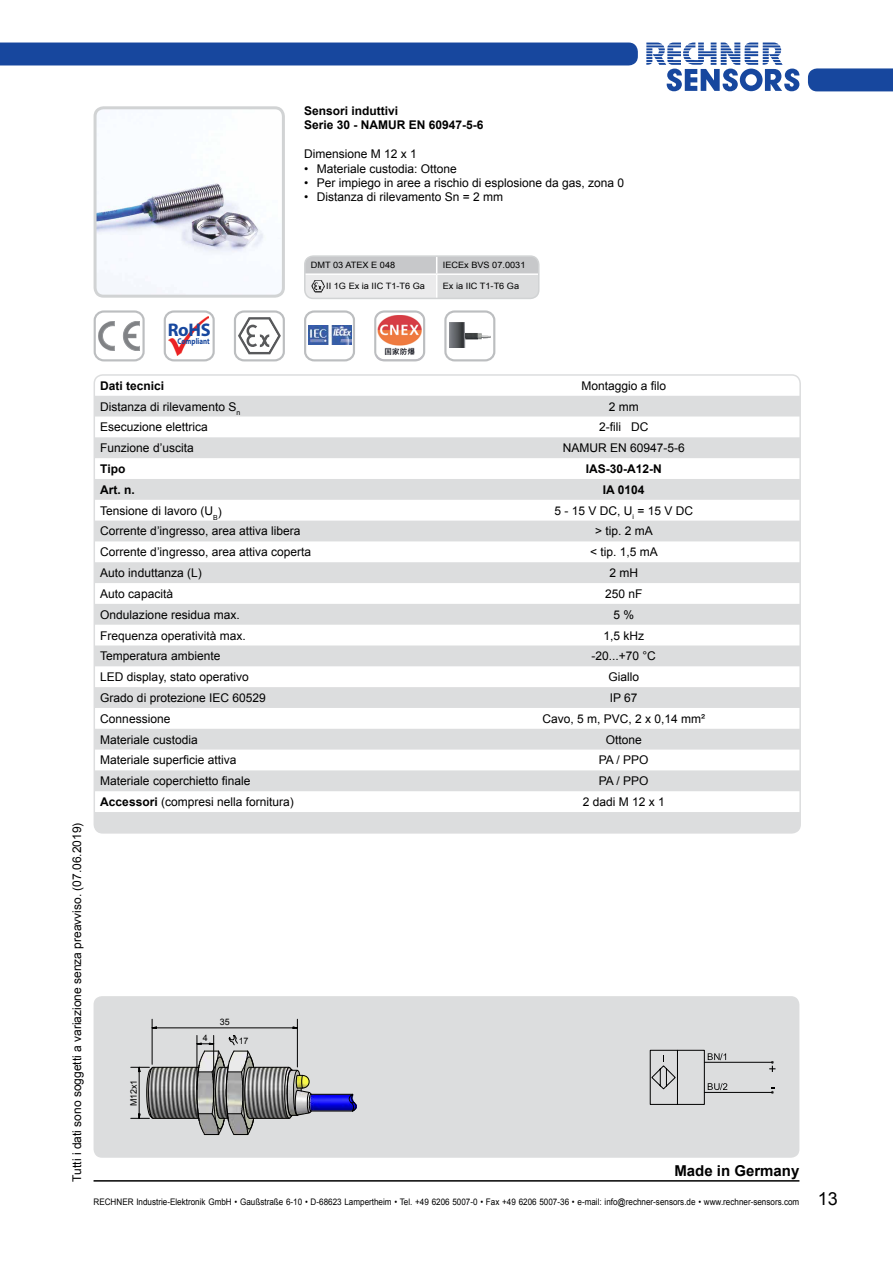
<style>
.page{position:relative;width:893px;height:1263px;background:#fff}
.page>*{position:absolute;margin:0;border:0;box-sizing:border-box;transform-origin:0 0}
.t1{font:700 18.3px "Myriad Pro";color:#17479e}
.t2{font:700 15px "Arial";color:#000}
.t3{font:12px "Arial";color:#000}
.t4{font:700 12px/14.4px "Arial";color:#000}
.t5{font:12px "Arial";letter-spacing:.14em;color:#000}
.t6{font:12px "Arial";letter-spacing:.28em;color:#000}
.t7{font:9px "Arial";color:#000;scale:.9 1}
.t8{font:8.85px "Arial";letter-spacing:-.01em;color:#000}
.t9{font:8.7px "Arial";color:#000;scale:1.05 1}
.t10{font:700 8.4px "Myriad Pro";color:#17479e;scale:.82 1}
.t11{font:7.05px "Arial";color:#000}
.s1{font-weight:700}
.s2{font-size:18px}
</style>
<div class="page">
<svg style="left:646px;top:43px;width:153px;height:48px"></svg>
<div style="left:808px;top:68px;width:85px;height:23px;background:#17479e"></div>
<hr style="left:94px;top:1180px;width:705px;height:1px;background:#000">
<div style="left:0;top:43px;width:638px;height:22px;background:#17479e"></div>
<div style="left:94px;top:996px;width:705px;height:162px;background:#dcddde;border-radius:9px"></div>
<svg style="left:771px;top:1087px;width:4px;height:7px"></svg>
<svg style="left:769px;top:1061px;width:6px;height:11px"></svg>
<hr style="left:704px;top:1092px;width:68px;height:1px;background:#000">
<hr style="left:704px;top:1062px;width:68px;height:1px;background:#000">
<svg style="left:649px;top:1049px;width:78px;height:56px"></svg>
<img style="left:98px;top:110px;width:183px;height:184px">
<div style="left:94px;top:106px;width:191px;height:192px;border:3px solid #d1d3d4;border-radius:9px"></div>
<img style="left:130px;top:1028px;width:227px;height:108px">
<hr style="left:249px;top:1118px;width:40px;height:1px;background:#000">
<hr style="left:153px;top:1118px;width:46px;height:1px;background:#000">
<hr style="left:249px;top:1067px;width:40px;height:1px;background:#000">
<hr style="left:153px;top:1067px;width:46px;height:1px;background:#000">
<svg style="left:284px;top:1066px;width:28px;height:53px"></svg>
<hr style="left:311px;top:1094px;width:42px;height:1px;background:#000">
<hr style="left:311px;top:1111px;width:42px;height:1px;background:#000">
<svg style="left:349px;top:1094px;width:7px;height:18px"></svg>
<svg style="left:149px;top:1026px;width:8px;height:3px"></svg>
<svg style="left:292px;top:1026px;width:9px;height:3px"></svg>
<hr style="left:156px;top:1027px;width:137px;height:1px;background:#000">
<hr style="left:152px;top:1019px;width:1px;height:45px;background:#000">
<hr style="left:297px;top:1019px;width:1px;height:48px;background:#000">
<svg style="left:131px;top:1064px;width:23px;height:58px"></svg>
<svg style="left:193px;top:1035px;width:61px;height:100px"></svg>
<div style="left:164px;top:310px;width:51px;height:51px;border:2px solid #bcbec0;border-radius:9px"></div>
<img style="left:168px;top:316px;width:40px;height:40px">
<div style="left:94px;top:310px;width:51px;height:51px;border:2px solid #bcbec0;border-radius:9px"></div>
<svg style="left:98px;top:321px;width:42px;height:30px"></svg>
<div style="left:234px;top:310px;width:51px;height:51px;border:2px solid #bcbec0;border-radius:9px"></div>
<svg style="left:238px;top:317px;width:43px;height:37px"></svg>
<div style="left:304px;top:310px;width:51px;height:51px;border:2px solid #bcbec0;border-radius:9px"></div>
<img style="left:308px;top:325px;width:43px;height:20px">
<svg style="left:374px;top:310px;width:51px;height:51px"></svg>
<img style="left:377px;top:315px;width:45px;height:45px">
<div style="left:444px;top:310px;width:51px;height:51px;border:2px solid #bcbec0;border-radius:9px"></div>
<img style="left:450px;top:323px;width:40px;height:24px">
<svg style="left:305px;top:258px;width:234px;height:40px;background:#d9d9db"></svg>
<div style="left:304px;top:255px;width:235px;height:44px;border:2px solid #d1d3d4;border-radius:9px"></div>
<img style="left:310px;top:280px;width:15px;height:12px">
<svg style="left:94px;top:396px;width:704px;height:435px;fill:#dddedf"></svg>
<div style="left:94px;top:374px;width:707px;height:460px;border:2px solid #dcddde;border-radius:9px"></div>
<p class="t4" style="left:304px;top:104px;width:181px">Sensori induttivi<br>Serie 30 - NAMUR EN 60947-5-6</p>
<p class="t3" style="left:304px;top:146px;width:114px">Dimensione M 12 x 1</p>
<p class="t3" style="left:304px;top:161px;width:154px">• Materiale custodia: Ottone</p>
<p class="t3" style="left:304px;top:175px;width:322px">• Per impiego in aree a rischio di esplosione da gas, zona 0</p>
<p class="t3" style="left:304px;top:189px;width:201px">• Distanza di rilevamento Sn = 2 mm</p>
<h1 class="t1" style="left:168px;top:318px;width:44px">RoHS</h1>
<p class="t10" style="left:178px;top:335px;width:41px">Compliant</p>
<p class="t9" style="left:311px;top:260px;width:82px">DMT 03 ATEX E 048</p>
<p class="t9" style="left:443px;top:260px;width:80px">IECEx BVS 07.0031</p>
<p class="t9" style="left:326px;top:281px;width:96px">II 1G Ex ia IIC T1-T6 Ga</p>
<p class="t9" style="left:443px;top:281px;width:74px">Ex ia IIC T1-T6 Ga</p>
<p class="t3" style="left:69px;top:1181px;width:361px;rotate:-90deg">Tutti i dati sono soggetti a variazione senza preavviso. (07.06.2019)</p>
<p class="t4" style="left:100px;top:379px;width:66px">Dati tecnici</p>
<p class="t3" style="left:581px;top:378px;width:86px">Montaggio a filo</p>
<p class="t3" style="left:100px;top:398px;width:141px">Distanza di rilevamento S<sub>n</sub></p>
<p class="t3" style="left:609px;top:398px;width:31px">2 mm</p>
<p class="t3" style="left:100px;top:419px;width:109px">Esecuzione elettrica</p>
<p class="t3" style="left:599px;top:419px;width:51px">2-fili DC</p>
<p class="t3" style="left:100px;top:440px;width:95px">Funzione d’uscita</p>
<p class="t3" style="left:563px;top:440px;width:124px">NAMUR EN 60947-5-6</p>
<p class="t4" style="left:100px;top:462px;width:27px">Tipo</p>
<p class="t4" style="left:586px;top:462px;width:78px">IAS-30-A12-N</p>
<p class="t4" style="left:100px;top:483px;width:36px">Art. n.</p>
<p class="t4" style="left:603px;top:483px;width:43px">IA 0104</p>
<p class="t3" style="left:100px;top:502px;width:114px">Tensione di lavoro (U</p>
<p class="t11" style="left:213px;top:513px;width:10px">B<sup>)</sup></p>
<p class="t5" style="left:554px;top:502px;width:140px">5-15VDC,U<sub>i</sub> =15VDC</p>
<p class="t3" style="left:100px;top:523px;width:202px">Corrente d’ingresso, area attiva libera</p>
<p class="t3" style="left:595px;top:523px;width:59px">&gt; tip. 2 mA</p>
<p class="t3" style="left:100px;top:544px;width:212px">Corrente d’ingresso, area attiva coperta</p>
<p class="t3" style="left:590px;top:544px;width:69px">&lt; tip. 1,5 mA</p>
<p class="t3" style="left:100px;top:565px;width:103px">Auto induttanza (L)</p>
<p class="t3" style="left:609px;top:565px;width:30px">2 mH</p>
<p class="t3" style="left:100px;top:586px;width:74px">Auto capacità</p>
<p class="t3" style="left:605px;top:586px;width:39px">250 nF</p>
<p class="t3" style="left:100px;top:607px;width:141px">Ondulazione residua max.</p>
<p class="t3" style="left:613px;top:607px;width:22px">5 %</p>
<p class="t3" style="left:100px;top:627px;width:147px">Frequenza operatività max.</p>
<p class="t3" style="left:603px;top:627px;width:42px">1,5 kHz</p>
<p class="t3" style="left:100px;top:648px;width:122px">Temperatura ambiente</p>
<p class="t3" style="left:591px;top:648px;width:66px">-20...+70 °C</p>
<p class="t3" style="left:100px;top:669px;width:150px">LED display, stato operativo</p>
<p class="t3" style="left:608px;top:669px;width:32px">Giallo</p>
<p class="t3" style="left:100px;top:690px;width:167px">Grado di protezione IEC 60529</p>
<p class="t3" style="left:610px;top:690px;width:29px">IP 67</p>
<p class="t3" style="left:100px;top:711px;width:72px">Connessione</p>
<p class="t3" style="left:542px;top:711px;width:164px">Cavo, 5 m, PVC, 2 x 0,14 mm²</p>
<p class="t3" style="left:100px;top:731px;width:99px">Materiale custodia</p>
<p class="t3" style="left:606px;top:731px;width:38px">Ottone</p>
<p class="t3" style="left:100px;top:752px;width:138px">Materiale superficie attiva</p>
<p class="t3" style="left:599px;top:752px;width:51px">PA / PPO</p>
<p class="t3" style="left:100px;top:773px;width:152px">Materiale coperchietto finale</p>
<p class="t3" style="left:599px;top:773px;width:51px">PA / PPO</p>
<p class="t3" style="left:100px;top:794px;width:195px"><span class="s1">Accessori</span> (compresi nella fornitura)</p>
<p class="t6" style="left:583px;top:794px;width:84px">2dadiM12x1</p>
<p class="t8" style="left:128px;top:1106px;width:28px;rotate:-90deg">M12x1</p>
<p class="t8" style="left:203px;top:1032px;width:6px">4</p>
<p class="t8" style="left:220px;top:1016px;width:11px">35</p>
<p class="t8" style="left:239px;top:1035px;width:11px">17</p>
<p class="t2" style="left:674px;top:1161px;width:127px">Made in Germany</p>
<p class="t7" style="left:94px;top:1196px;width:828px">RECHNER Industrie-Elektronik GmbH • Gaußstraße 6-10 • D-68623 Lampertheim • Tel. +49 6206 5007-0 • Fax +49 6206 5007-36 • e-mail: info@rechner-sensors.de • www.rechner-sensors.com <span class="s2">13</span></p>
</div>
